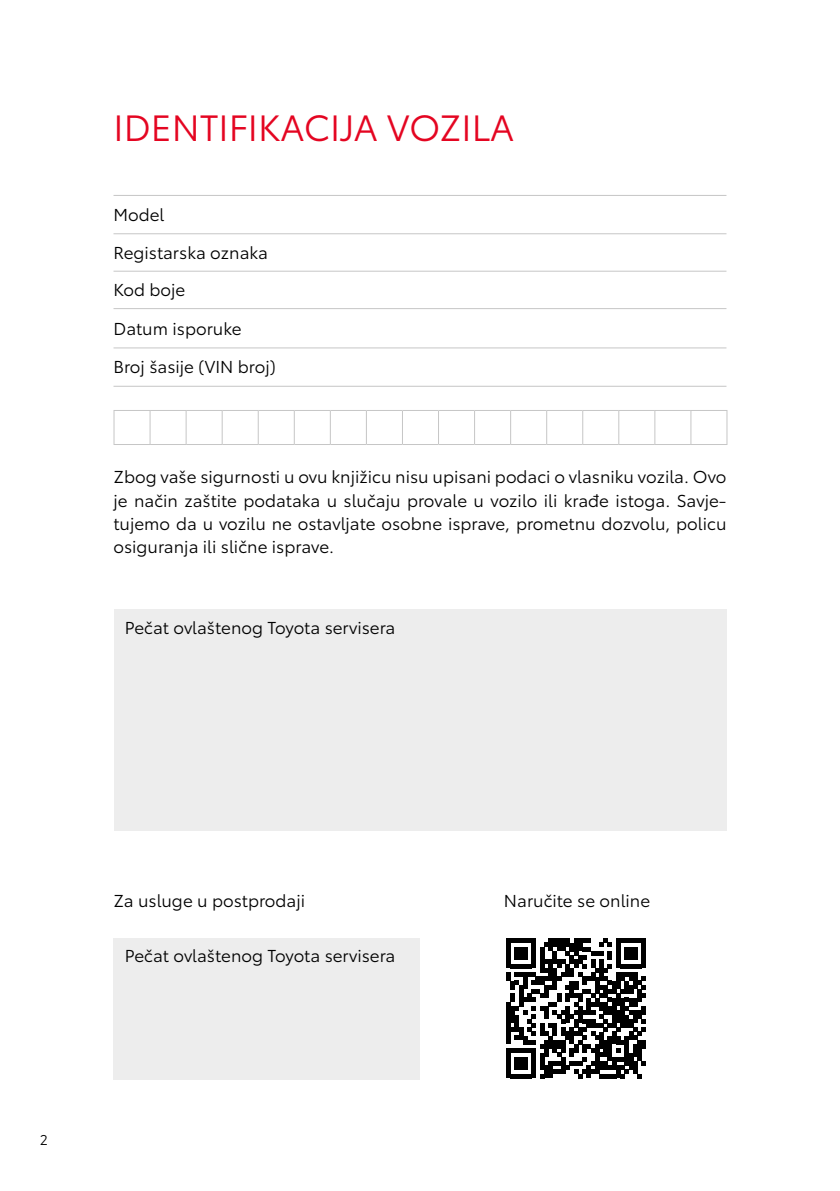
<style>
.page{position:relative;width:840px;height:1191px;background:#fff}
.page>*{position:absolute;margin:0;border:0;box-sizing:border-box;transform-origin:0 0}
.t1{font:36px "Toyota Type";color:#e40521}
.t2{font:17px/23.2px "Toyota Type";color:#000}
.t3{font:14px "Toyota Type";color:#000}
</style>
<div class="page">
<hr style="left:113px;top:195px;width:613px;height:1px;background:#c6c6c6">
<hr style="left:113px;top:233px;width:613px;height:1px;background:#c6c6c6">
<hr style="left:113px;top:271px;width:613px;height:1px;background:#c6c6c6">
<hr style="left:113px;top:308px;width:613px;height:1px;background:#c6c6c6">
<hr style="left:113px;top:347px;width:613px;height:1px;background:#c6c6c6">
<hr style="left:113px;top:386px;width:613px;height:1px;background:#c6c6c6">
<hr style="left:113px;top:410px;width:37px;height:1px;background:#c6c6c6">
<hr style="left:113px;top:411px;width:1px;height:33px;background:#c6c6c6">
<hr style="left:150px;top:410px;width:36px;height:1px;background:#c6c6c6">
<hr style="left:149px;top:411px;width:1px;height:33px;background:#c6c6c6">
<hr style="left:186px;top:410px;width:36px;height:1px;background:#c6c6c6">
<hr style="left:185px;top:411px;width:1px;height:33px;background:#c6c6c6">
<hr style="left:222px;top:410px;width:36px;height:1px;background:#c6c6c6">
<hr style="left:221px;top:411px;width:1px;height:33px;background:#c6c6c6">
<hr style="left:258px;top:410px;width:36px;height:1px;background:#c6c6c6">
<hr style="left:257px;top:411px;width:1px;height:33px;background:#c6c6c6">
<hr style="left:294px;top:410px;width:36px;height:1px;background:#c6c6c6">
<hr style="left:293px;top:411px;width:1px;height:33px;background:#c6c6c6">
<hr style="left:330px;top:410px;width:36px;height:1px;background:#c6c6c6">
<hr style="left:329px;top:411px;width:1px;height:33px;background:#c6c6c6">
<hr style="left:366px;top:410px;width:36px;height:1px;background:#c6c6c6">
<hr style="left:366px;top:411px;width:1px;height:33px;background:#c6c6c6">
<hr style="left:402px;top:410px;width:36px;height:1px;background:#c6c6c6">
<hr style="left:402px;top:411px;width:1px;height:33px;background:#c6c6c6">
<hr style="left:438px;top:410px;width:36px;height:1px;background:#c6c6c6">
<hr style="left:438px;top:411px;width:1px;height:33px;background:#c6c6c6">
<hr style="left:474px;top:410px;width:36px;height:1px;background:#c6c6c6">
<hr style="left:474px;top:411px;width:1px;height:33px;background:#c6c6c6">
<hr style="left:510px;top:410px;width:36px;height:1px;background:#c6c6c6">
<hr style="left:510px;top:411px;width:1px;height:33px;background:#c6c6c6">
<hr style="left:546px;top:410px;width:36px;height:1px;background:#c6c6c6">
<hr style="left:546px;top:411px;width:1px;height:33px;background:#c6c6c6">
<hr style="left:582px;top:410px;width:36px;height:1px;background:#c6c6c6">
<hr style="left:582px;top:411px;width:1px;height:33px;background:#c6c6c6">
<hr style="left:618px;top:410px;width:36px;height:1px;background:#c6c6c6">
<hr style="left:618px;top:411px;width:1px;height:33px;background:#c6c6c6">
<hr style="left:654px;top:410px;width:36px;height:1px;background:#c6c6c6">
<hr style="left:654px;top:411px;width:1px;height:33px;background:#c6c6c6">
<hr style="left:690px;top:410px;width:37px;height:1px;background:#c6c6c6">
<hr style="left:690px;top:411px;width:1px;height:33px;background:#c6c6c6">
<hr style="left:726px;top:411px;width:1px;height:33px;background:#c6c6c6">
<hr style="left:113px;top:444px;width:37px;height:1px;background:#c6c6c6">
<hr style="left:150px;top:444px;width:36px;height:1px;background:#c6c6c6">
<hr style="left:186px;top:444px;width:36px;height:1px;background:#c6c6c6">
<hr style="left:222px;top:444px;width:36px;height:1px;background:#c6c6c6">
<hr style="left:258px;top:444px;width:36px;height:1px;background:#c6c6c6">
<hr style="left:294px;top:444px;width:36px;height:1px;background:#c6c6c6">
<hr style="left:330px;top:444px;width:36px;height:1px;background:#c6c6c6">
<hr style="left:366px;top:444px;width:36px;height:1px;background:#c6c6c6">
<hr style="left:402px;top:444px;width:36px;height:1px;background:#c6c6c6">
<hr style="left:438px;top:444px;width:36px;height:1px;background:#c6c6c6">
<hr style="left:474px;top:444px;width:36px;height:1px;background:#c6c6c6">
<hr style="left:510px;top:444px;width:36px;height:1px;background:#c6c6c6">
<hr style="left:546px;top:444px;width:36px;height:1px;background:#c6c6c6">
<hr style="left:582px;top:444px;width:36px;height:1px;background:#c6c6c6">
<hr style="left:618px;top:444px;width:36px;height:1px;background:#c6c6c6">
<hr style="left:654px;top:444px;width:36px;height:1px;background:#c6c6c6">
<hr style="left:690px;top:444px;width:37px;height:1px;background:#c6c6c6">
<div style="left:113px;top:609px;width:613px;height:221px;background:#ededed"></div>
<div style="left:113px;top:938px;width:307px;height:142px;background:#ededed"></div>
<svg style="left:506px;top:938px;width:139px;height:140px"></svg>
<h1 class="t1" style="left:113px;top:101px;width:402px">IDENTIFIKACIJA VOZILA</h1>
<p class="t2" style="left:113px;top:202px;width:52px">Model</p>
<p class="t2" style="left:113px;top:233px;width:156px;line-height:37.4px">Registarska oznaka<br>Kod boje</p>
<p class="t2" style="left:113px;top:316px;width:130px">Datum isporuke</p>
<p class="t2" style="left:113px;top:354px;width:164px">Broj šasije (VIN broj)</p>
<p class="t2" style="left:113px;top:464px;width:614px;text-align:justify">Zbog vaše sigurnosti u ovu knjižicu nisu upisani podaci o vlasniku vozila. Ovo je način zaštite podataka u slučaju provale u vozilo ili krađe istoga. Savje&shy;tujemo da u vozilu ne ostavljate osobne isprave, prometnu dozvolu, policu osiguranja ili slične isprave.</p>
<p class="t2" style="left:125px;top:614px;width:272px">Pečat ovlaštenog Toyota servisera</p>
<p class="t3" style="left:40px;top:1129px;width:10px">2</p>
<p class="t2" style="left:113px;top:888px;width:193px">Za usluge u postprodaji</p>
<p class="t2" style="left:125px;top:943px;width:272px">Pečat ovlaštenog Toyota servisera</p>
<p class="t2" style="left:503px;top:888px;width:148px">Naručite se online</p>
</div>
